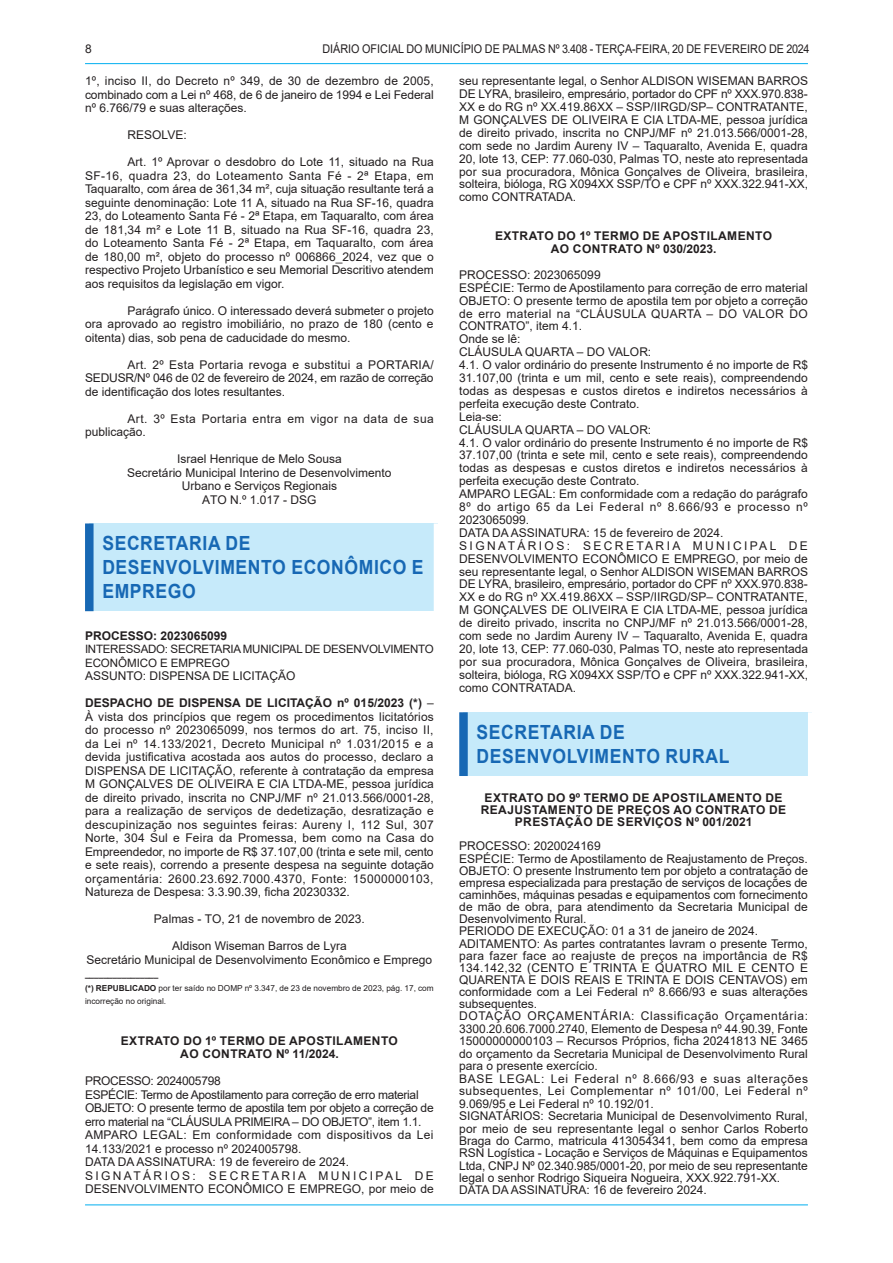
<style>
.page{position:relative;width:893px;height:1263px;background:#fff}
.page>*{position:absolute;margin:0;border:0;box-sizing:border-box;transform-origin:0 0}
.t1{font:700 19.5px/24px "Arial";letter-spacing:.035em;color:#1768b4;scale:.9 1}
.t2{font:12px/13.5px "Arial";color:#231f20;text-align:justify}
.t3{font:700 12px/12.1px "Arial";letter-spacing:.035em;color:#231f20;text-align:center}
.t4{font:12px "Arial";color:#231f20;scale:.9 1}
.t5{font:12px/13.5px "Arial";letter-spacing:.035em;color:#231f20}
.t6{font:700 12px "Arial";color:#231f20}
.t7{font:11.55px/13.5px "Arial";letter-spacing:-.025em;color:#231f20}
.t8{font:8.25px/13.5px "Arial";color:#231f20}
.s1{font-weight:700}
</style>
<div class="page">
<hr style="left:85px;top:63px;width:723px;height:1px;background:#00aeef">
<hr style="left:85px;top:1204px;width:723px;height:1px;background:#00aeef">
<div style="left:89px;top:523px;width:349px;height:88px;background:#c6eafa"></div>
<div style="left:85px;top:523px;width:9px;height:88px;background:#1768b4"></div>
<div style="left:434px;top:523px;width:8px;height:88px;background:#fff"></div>
<div style="left:463px;top:712px;width:349px;height:64px;background:#c6eafa"></div>
<div style="left:459px;top:712px;width:9px;height:64px;background:#1768b4"></div>
<div style="left:808px;top:712px;width:8px;height:64px;background:#fff"></div>
<p class="t2" style="left:85px;top:42px;width:8px">8</p>
<p class="t4" style="left:322px;top:40px;width:543px">DIÁRIO OFICIAL DO MUNICÍPIO DE PALMAS Nº 3.408 - TERÇA-FEIRA, 20 DE FEVEREIRO DE 2024</p>
<p class="t2" style="left:85px;top:74px;width:350px">1º, inciso II, do Decreto nº 349, de 30 de dezembro de 2005, combinado com a Lei nº 468, de 6 de janeiro de 1994 e Lei Federal nº 6.766/79 e suas alterações.</p>
<p class="t2" style="left:128px;top:128px;width:61px">RESOLVE:</p>
<p class="t2" style="left:85px;top:155px;width:350px;text-indent:43px">Art. 1º Aprovar o desdobro do Lote 11, situado na Rua SF-16, quadra 23, do Loteamento Santa Fé - 2ª Etapa, em Taquaralto, com área de 361,34 m², cuja situação resultante terá a seguinte denominação: Lote 11 A, situado na Rua SF-16, quadra 23, do Loteamento Santa Fé - 2ª Etapa, em Taquaralto, com área de 181,34 m² e Lote 11 B, situado na Rua SF-16, quadra 23, do Loteamento Santa Fé - 2ª Etapa, em Taquaralto, com área de 180,00 m², objeto do processo nº 006866_2024, vez que o respectivo Projeto Urbanístico e seu Memorial Descritivo atendem aos requisitos da legislação em vigor.</p>
<p class="t2" style="left:85px;top:304px;width:350px;text-indent:43px">Parágrafo único. O interessado deverá submeter o projeto ora aprovado ao registro imobiliário, no prazo de 180 (cento e oitenta) dias, sob pena de caducidade do mesmo.</p>
<p class="t2" style="left:85px;top:358px;width:350px;text-indent:43px">Art. 2º Esta Portaria revoga e substitui a PORTARIA/ SEDUSR/Nº 046 de 02 de fevereiro de 2024, em razão de correção de identificação dos lotes resultantes.</p>
<p class="t5" style="left:85px;top:412px;width:350px;text-indent:43px">Art. 3º Esta Portaria entra em vigor na data de sua publicação.</p>
<p class="t2" style="left:127px;top:452px;width:266px;text-align:center">Israel Henrique de Melo Sousa<br>Secretário Municipal Interino de Desenvolvimento<br>Urbano e Serviços Regionais<br>ATO N.º 1.017 - DSG</p>
<h1 class="t1" style="left:102px;top:532px;width:358px">SECRETARIA DE<br>DESENVOLVIMENTO ECONÔMICO E<br>EMPREGO</h1>
<p class="t6" style="left:85px;top:627px;width:144px">PROCESSO: 2023065099</p>
<p class="t7" style="left:85px;top:642px;width:350px">INTERESSADO: SECRETARIA MUNICIPAL DE DESENVOLVIMENTO<br>ECONÔMICO E EMPREGO</p>
<p class="t2" style="left:85px;top:669px;width:212px">ASSUNTO: DISPENSA DE LICITAÇÃO</p>
<p class="t2" style="left:85px;top:696px;width:350px"><span class="s1">DESPACHO DE DISPENSA DE LICITAÇÃO nº 015/2023 (*)</span> – À vista dos princípios que regem os procedimentos licitatórios do processo nº 2023065099, nos termos do art. 75, inciso II, da Lei nº 14.133/2021, Decreto Municipal nº 1.031/2015 e a devida justificativa acostada aos autos do processo, declaro a DISPENSA DE LICITAÇÃO, referente à contratação da empresa M GONÇALVES DE OLIVEIRA E CIA LTDA-ME, pessoa jurídica de direito privado, inscrita no CNPJ/MF nº 21.013.566/0001-28, para a realização de serviços de dedetização, desratização e descupinização nos seguintes feiras: Aureny I, 112 Sul, 307<br>Norte, 304 Sul e Feira da Promessa, bem como na Casa do Empreendedor, no importe de R$ 37.107,00 (trinta e sete mil, cento e sete reais), correndo a presente despesa na seguinte dotação orçamentária: 2600.23.692.7000.4370, Fonte: 15000000103, Natureza de Despesa: 3.3.90.39, ficha 20230332.</p>
<p class="t2" style="left:154px;top:912px;width:212px">Palmas - TO, 21 de novembro de 2023.</p>
<p class="t2" style="left:87px;top:939px;width:347px;text-align:center">Aldison Wiseman Barros de Lyra<br>Secretário Municipal de Desenvolvimento Econômico e Emprego</p>
<p class="t8" style="left:85px;top:967px;width:350px"><span class="s1">________________<br>(*) REPUBLICADO</span> por ter saído no DOMP nº 3.347, de 23 de novembro de 2023, pág. 17, com incorreção no original.</p>
<p class="t3" style="left:121px;top:1034px;width:279px;line-height:13.5px">EXTRATO DO 1º TERMO DE APOSTILAMENTO<br>AO CONTRATO Nº 11/2024.</p>
<p class="t2" style="left:85px;top:1074px;width:350px;text-align:left">PROCESSO: 2024005798<br>ESPÉCIE: Termo de Apostilamento para correção de erro material OBJETO: O presente termo de apostila tem por objeto a correção de erro material na “CLÁUSULA PRIMEIRA – DO OBJETO”, item 1.1.<br>AMPARO LEGAL: Em conformidade com dispositivos da Lei 14.133/2021 e processo nº 2024005798.<br>DATA DA ASSINATURA: 19 de fevereiro de 2024.<br>SIGNATÁRIOS: SECRETARIA MUNICIPAL DE DESENVOLVIMENTO ECONÔMICO E EMPREGO, por meio de</p>
<p class="t2" style="left:459px;top:75px;width:350px;line-height:12.9px">seu representante legal, o Senhor ALDISON WISEMAN BARROS DE LYRA, brasileiro, empresário, portador do CPF nº XXX.970.838- XX e do RG nº XX.419.86XX – SSP/IIRGD/SP– CONTRATANTE, M GONÇALVES DE OLIVEIRA E CIA LTDA-ME, pessoa jurídica de direito privado, inscrita no CNPJ/MF nº 21.013.566/0001-28, com sede no Jardim Aureny IV – Taquaralto, Avenida E, quadra 20, lote 13, CEP: 77.060-030, Palmas TO, neste ato representada por sua procuradora, Mônica Gonçalves de Oliveira, brasileira, solteira, bióloga, RG X094XX SSP/TO e CPF nº XXX.322.941-XX, como CONTRATADA.</p>
<p class="t3" style="left:495px;top:230px;width:279px;line-height:12.9px">EXTRATO DO 1º TERMO DE APOSTILAMENTO<br>AO CONTRATO Nº 030/2023.</p>
<p class="t2" style="left:459px;top:268px;width:350px;line-height:12.9px;text-align:left">PROCESSO: 2023065099<br>ESPÉCIE: Termo de Apostilamento para correção de erro material OBJETO: O presente termo de apostila tem por objeto a correção de erro material na “CLÁUSULA QUARTA – DO VALOR DO CONTRATO”, item 4.1.<br>Onde se lê:<br>CLÁUSULA QUARTA – DO VALOR:<br>4.1. O valor ordinário do presente Instrumento é no importe de R$ 31.107,00 (trinta e um mil, cento e sete reais), compreendendo todas as despesas e custos diretos e indiretos necessários à perfeita execução deste Contrato.<br>Leia-se:<br>CLÁUSULA QUARTA – DO VALOR:<br>4.1. O valor ordinário do presente Instrumento é no importe de R$ 37.107,00 (trinta e sete mil, cento e sete reais), compreendendo todas as despesas e custos diretos e indiretos necessários à perfeita execução deste Contrato.<br>AMPARO LEGAL: Em conformidade com a redação do parágrafo 8º do artigo 65 da Lei Federal nº 8.666/93 e processo nº 2023065099.<br>DATA DA ASSINATURA: 15 de fevereiro de 2024.<br>SIGNATÁRIOS: SECRETARIA MUNICIPAL DE DESENVOLVIMENTO ECONÔMICO E EMPREGO, por meio de seu representante legal, o Senhor ALDISON WISEMAN BARROS DE LYRA, brasileiro, empresário, portador do CPF nº XXX.970.838- XX e do RG nº XX.419.86XX – SSP/IIRGD/SP– CONTRATANTE, M GONÇALVES DE OLIVEIRA E CIA LTDA-ME, pessoa jurídica de direito privado, inscrita no CNPJ/MF nº 21.013.566/0001-28, com sede no Jardim Aureny IV – Taquaralto, Avenida E, quadra 20, lote 13, CEP: 77.060-030, Palmas TO, neste ato representada por sua procuradora, Mônica Gonçalves de Oliveira, brasileira, solteira, bióloga, RG X094XX SSP/TO e CPF nº XXX.322.941-XX, como CONTRATADA.</p>
<h1 class="t1" style="left:477px;top:721px;width:282px">SECRETARIA DE<br>DESENVOLVIMENTO RURAL</h1>
<p class="t3" style="left:481px;top:792px;width:307px">EXTRATO DO 9º TERMO DE APOSTILAMENTO DE<br>REAJUSTAMENTO DE PREÇOS AO CONTRATO DE<br>PRESTAÇÃO DE SERVIÇOS Nº 001/2021</p>
<p class="t2" style="left:459px;top:840px;width:350px;line-height:12.3px;text-align:left">PROCESSO: 2020024169<br>ESPÉCIE: Termo de Apostilamento de Reajustamento de Preços.<br>OBJETO: O presente Instrumento tem por objeto a contratação de empresa especializada para prestação de serviços de locações de caminhões, máquinas pesadas e equipamentos com fornecimento de mão de obra, para atendimento da Secretaria Municipal de Desenvolvimento Rural.<br>PERIODO DE EXECUÇÃO: 01 a 31 de janeiro de 2024.<br>ADITAMENTO: As partes contratantes lavram o presente Termo, para fazer face ao reajuste de preços na importância de R$ 134.142,32 (CENTO E TRINTA E QUATRO MIL E CENTO E QUARENTA E DOIS REAIS E TRINTA E DOIS CENTAVOS) em conformidade com a Lei Federal nº 8.666/93 e suas alterações subsequentes.<br>DOTAÇÃO ORÇAMENTÁRIA: Classificação Orçamentária:<br>3300.20.606.7000.2740, Elemento de Despesa nº 44.90.39, Fonte 15000000000103 – Recursos Próprios, ficha 20241813 NE 3465 do orçamento da Secretaria Municipal de Desenvolvimento Rural para o presente exercício.<br>BASE LEGAL: Lei Federal nº 8.666/93 e suas alterações subsequentes, Lei Complementar nº 101/00, Lei Federal nº 9.069/95 e Lei Federal nº 10.192/01.<br>SIGNATÁRIOS: Secretaria Municipal de Desenvolvimento Rural, por meio de seu representante legal o senhor Carlos Roberto Braga do Carmo, matricula 413054341, bem como da empresa RSN Logística - Locação e Serviços de Máquinas e Equipamentos Ltda, CNPJ Nº 02.340.985/0001-20, por meio de seu representante legal o senhor Rodrigo Siqueira Nogueira, XXX.922.791-XX.<br>DATA DA ASSINATURA: 16 de fevereiro 2024.</p>
</div>
